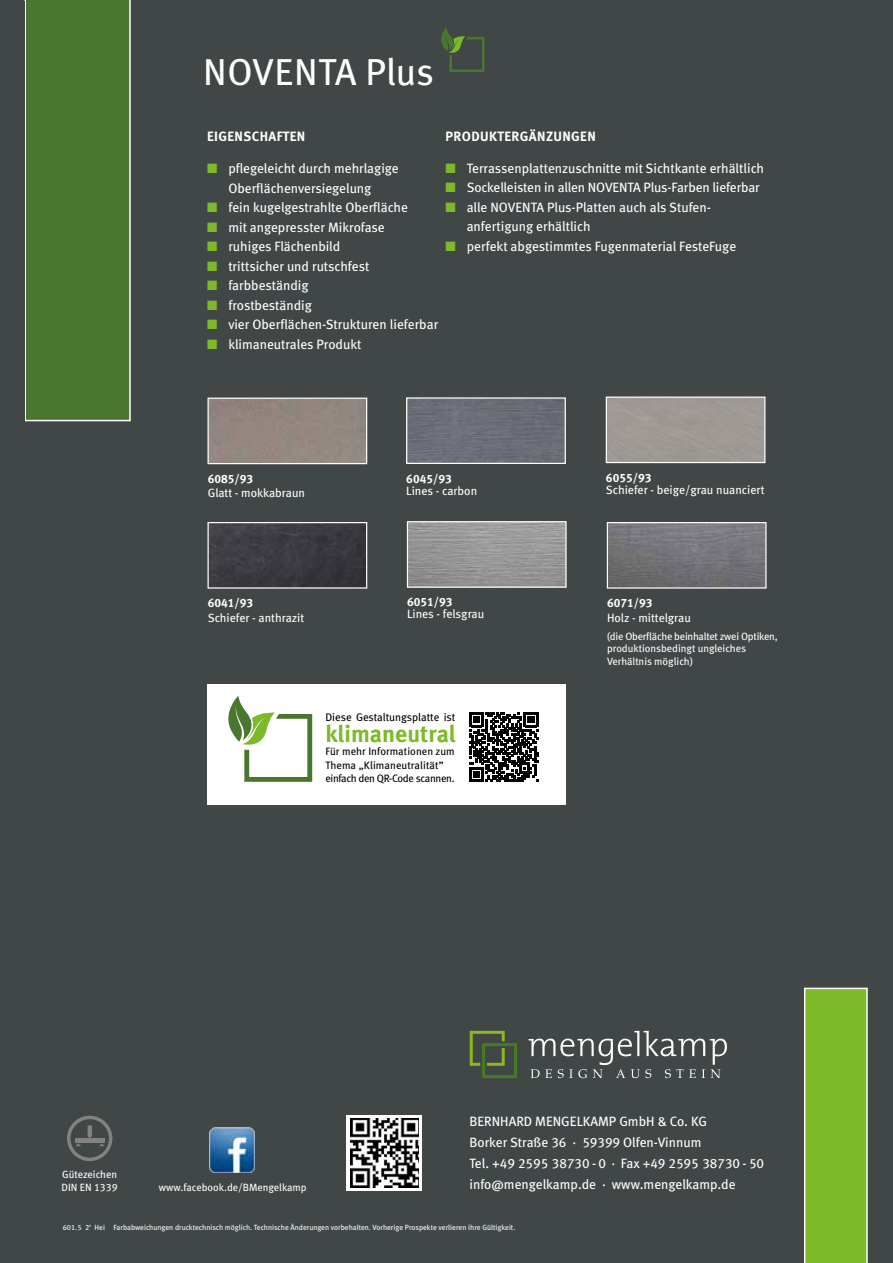
<style>
.page{position:relative;width:893px;height:1263px;background:#414747}
.page>*{position:absolute;margin:0;border:0;box-sizing:border-box;transform-origin:0 0}
.t1{font:37.5px "Meta Book LF";color:#fff}
.t2{font:23.85px "Meta Bold LF";letter-spacing:.005em;color:#7db928}
.t3{font:13.5px/21px "Meta Book LF";color:#fff}
.t4{font:13.5px "Meta Bold LF";letter-spacing:.03em;color:#fff}
.t5{font:12px "Meta Book LF";color:#fff}
.t6{font:12px "Meta Bold LF";color:#fff}
.t7{font:11.1px "Meta Book LF";letter-spacing:-.005em;color:#000}
.t8{font:10.65px/13.5px "Meta Book LF";letter-spacing:.005em;color:#000}
.t9{font:10.5px/12.6px "Meta Book LF";color:#fff}
.t10{font:7.5px "Meta Book LF";color:#fff}
.s1{color:#7db928}
</style>
<div class="page">
<div style="left:804px;top:988px;width:64px;height:275px;background:#7db928"></div>
<div style="left:24px;top:0;width:107px;height:421px;background:#4a772f"></div>
<div style="left:67px;top:1116px;width:45px;height:45px;border:3px solid #828281;border-radius:50%"></div>
<svg style="left:88px;top:1125px;width:4px;height:13px"></svg>
<div style="left:75px;top:1138px;width:30px;height:5px;background:#828281"></div>
<div style="left:347px;top:1115px;width:75px;height:76px;background:#fff"></div>
<img style="left:350px;top:1118px;width:69px;height:69px">
<img style="left:210px;top:1127px;width:45px;height:45px">
<svg style="left:207px;top:397px;width:161px;height:68px;background:#958a85"></svg>
<svg style="left:406px;top:397px;width:160px;height:67px;background:#72757d"></svg>
<svg style="left:605px;top:396px;width:161px;height:68px;background:#a09b96"></svg>
<svg style="left:207px;top:522px;width:161px;height:67px"></svg>
<svg style="left:406px;top:521px;width:161px;height:67px;background:#9b9b9b"></svg>
<svg style="left:606px;top:522px;width:161px;height:67px;background:#7a797d"></svg>
<svg style="left:528px;top:1031px;width:199px;height:47px"></svg>
<svg style="left:470px;top:1031px;width:47px;height:47px"></svg>
<div style="left:207px;top:685px;width:359px;height:120px;background:#fff"></div>
<svg style="left:469px;top:712px;width:69px;height:70px"></svg>
<svg style="left:228px;top:695px;width:84px;height:87px"></svg>
<svg style="left:441px;top:28px;width:43px;height:44px"></svg>
<h1 class="t1" style="left:203px;top:50px;width:232px">NOVENTA Plus</h1>
<p class="t4" style="left:445px;top:128px;width:152px">PRODUKTERGÄNZUNGEN</p>
<p class="t3" style="left:445px;top:158px;width:320px"><span class="s1">■</span> Terrassenplattenzuschnitte mit Sichtkante erhältlich</p>
<p class="t3" style="left:445px;top:177px;width:316px"><span class="s1">■</span> Sockelleisten in allen NOVENTA Plus-Farben lieferbar</p>
<p class="t3" style="left:467px;top:197px;width:246px;line-height:19.5px;text-indent:-21px"><span class="s1">■</span> alle NOVENTA Plus-Platten auch als Stufen&shy;anfertigung erhältlich</p>
<p class="t3" style="left:445px;top:236px;width:292px"><span class="s1">■</span> perfekt abgestimmtes Fugenmaterial FesteFuge</p>
<p class="t4" style="left:207px;top:128px;width:100px">EIGENSCHAFTEN</p>
<p class="t3" style="left:207px;top:159px;width:193px;line-height:19.5px;text-align:center"><span class="s1">■</span> pflegeleicht durch mehrlagige<br>Oberflächenversiegelung</p>
<p class="t3" style="left:207px;top:197px;width:202px"><span class="s1">■</span> fein kugelgestrahlte Oberfläche</p>
<p class="t3" style="left:207px;top:217px;width:179px"><span class="s1">■</span> mit angepresster Mikrofase</p>
<p class="t3" style="left:207px;top:236px;width:135px"><span class="s1">■</span> ruhiges Flächenbild</p>
<p class="t3" style="left:207px;top:256px;width:164px"><span class="s1">■</span> trittsicher und rutschfest</p>
<p class="t3" style="left:207px;top:275px;width:103px"><span class="s1">■</span> farbbeständig</p>
<p class="t3" style="left:207px;top:295px;width:106px"><span class="s1">■</span> frostbeständig</p>
<p class="t3" style="left:207px;top:314px;width:233px"><span class="s1">■</span> vier Oberflächen-Strukturen lieferbar</p>
<p class="t3" style="left:207px;top:333px;width:156px"><span class="s1">■</span> klimaneutrales Produkt</p>
<p class="t6" style="left:208px;top:472px;width:47px">6085/93</p>
<p class="t5" style="left:208px;top:486px;width:99px">Glatt - mokkabraun</p>
<p class="t6" style="left:406px;top:471px;width:47px">6045/93</p>
<p class="t5" style="left:406px;top:483px;width:72px">Lines - carbon</p>
<p class="t6" style="left:208px;top:596px;width:47px">6041/93</p>
<p class="t5" style="left:208px;top:610px;width:98px">Schiefer - anthrazit</p>
<p class="t6" style="left:407px;top:595px;width:47px">6051/93</p>
<p class="t5" style="left:407px;top:607px;width:79px">Lines - felsgrau</p>
<p class="t7" style="left:325px;top:711px;width:131px">Diese Gestaltungsplatte ist</p>
<h2 class="t2" style="left:325px;top:719px;width:132px">klimaneutral</h2>
<p class="t8" style="left:325px;top:745px;width:131px">Für mehr Informationen zum<br>Thema „Klimaneutralität” einfach den QR-Code scannen.</p>
<p class="t6" style="left:606px;top:470px;width:47px">6055/93</p>
<p class="t5" style="left:606px;top:483px;width:160px">Schiefer - beige/grau nuanciert</p>
<p class="t6" style="left:607px;top:596px;width:47px">6071/93</p>
<p class="t5" style="left:607px;top:610px;width:85px">Holz - mittelgrau</p>
<p class="t9" style="left:607px;top:629px;width:172px">(die Oberfläche beinhaltet zwei Optiken, produktionsbedingt ungleiches<br>Verhältnis möglich)</p>
<p class="t3" style="left:469px;top:1111px;width:296px">BERNHARD MENGELKAMP GmbH &amp; Co. KG<br>Borker Straße 36 ∙ 59399 Olfen-Vinnum<br>Tel. +49 2595 38730 - 0 ∙ Fax +49 2595 38730 - 50 info@mengelkamp.de · www.mengelkamp.de</p>
<p class="t10" style="left:63px;top:1222px;width:454px">601.5 2‘ Hei Farbabweichungen drucktechnisch möglich. Technische Änderungen vorbehalten. Vorherige Prospekte verlieren ihre Gültigkeit.</p>
<p class="t9" style="left:62px;top:1168px;width:58px">Gütezeichen<br>DIN EN 1339</p>
<p class="t9" style="left:159px;top:1180px;width:149px">www.facebook.de/BMengelkamp</p>
</div>
